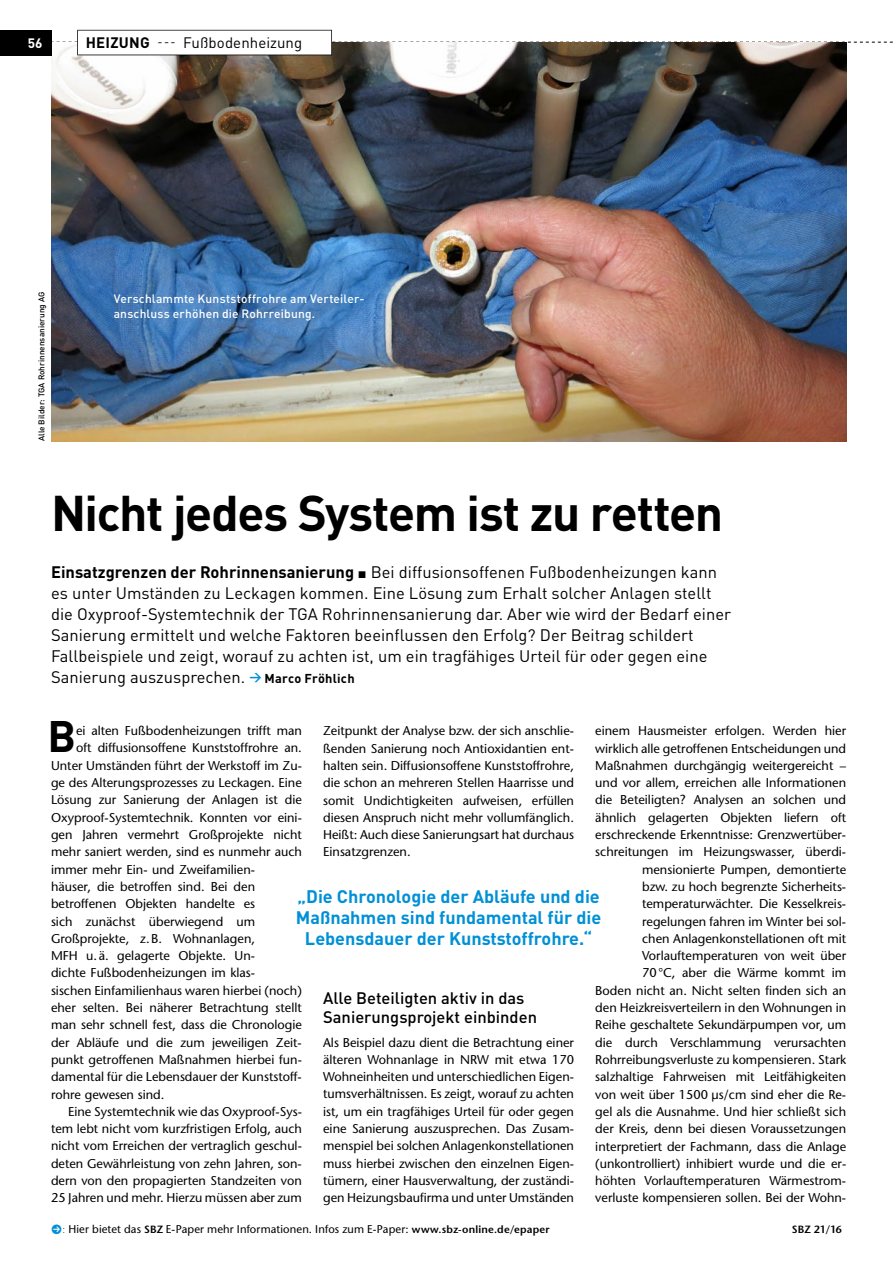
<style>
.page{position:relative;width:893px;height:1263px;background:#fff}
.page>*{position:absolute;margin:0;border:0;box-sizing:border-box;transform-origin:0 0}
.t1{font:700 49.5px "DIN Pro";letter-spacing:-.03em;color:#000}
.t2{font:700 43.5px "DIN Pro";color:#000}
.t3{font:700 18px/21px "DIN Pro";color:#0090d6;text-align:center}
.t4{font:16.5px/21px "DIN Pro";color:#000}
.t5{font:500 16.5px/19.5px "DIN Pro";color:#000}
.t6{font:15px "DIN Pro";letter-spacing:.005em;color:#000}
.t7{font:700 13.5px "DIN Pro";color:#fff}
.t8{font:500 12.75px/17.2px "Stone Sans Std";color:#000;text-align:justify}
.t9{font:500 12px/15.8px "DIN Pro";letter-spacing:.015em;color:#fff}
.t10{font:500 11.25px "Stone Sans Std";letter-spacing:.01em;color:#000}
.t11{font:600 10.5px "Stone Sans Std";color:#000}
.t12{font:500 8.25px "DIN Pro";color:#000}
.s1{font-weight:700}
.s2{font-size:12px}
.s3{font-weight:700;font-size:12px;color:#0090d6}
.s4{font-weight:700;font-size:12.75px}
.s5{font-family:"Myriad Pro";font-weight:300;font-stretch:semi-condensed}
.s6{font-weight:600;font-size:10.5px}
</style>
<div class="page">
<svg style="left:51px;top:42px;width:842px;height:1px"></svg>
<img style="left:51px;top:43px;width:795px;height:398px">
<svg style="left:77px;top:30px;width:255px;height:25px"></svg>
<div style="left:78px;top:31px;width:253px;height:24px;background:#fff"></div>
<div style="left:0;top:30px;width:51px;height:25px;background:#000"></div>
<p class="t7" style="left:28px;top:32px;width:16px">56</p>
<p class="t6" style="left:86px;top:33px;width:218px"><span class="s1">HEIZUNG</span> <span class="s2">---</span> Fußbodenheizung</p>
<p class="t12" style="left:36px;top:441px;width:151px;rotate:-90deg">Alle Bilder: TGA Rohrinnensanierung AG</p>
<p class="t9" style="left:114px;top:290px;width:252px">Verschlammte Kunststoffrohre am Verteiler&shy;anschluss erhöhen die Rohrreibung.</p>
<h1 class="t1" style="left:51px;top:472px;width:674px">Nicht jedes System ist zu retten</h1>
<p class="t4" style="left:51px;top:561px;width:682px"><span class="s1">Einsatzgrenzen der Rohrinnensanierung</span> ▪ Bei diffusionsoffenen Fußbodenheizungen kann es unter Umständen zu Leckagen kommen. Eine Lösung zum Erhalt solcher Anlagen stellt die Oxyproof-Systemtechnik der TGA Rohrinnensanierung dar. Aber wie wird der Bedarf einer Sanierung ermittelt und welche Faktoren beeinflussen den Erfolg? Der Beitrag schildert Fallbeispiele und zeigt, worauf zu achten ist, um ein tragfähiges Urteil für oder gegen eine Sanierung auszusprechen. <span class="s3">→</span> <span class="s4">Marco Fröhlich</span></p>
<h2 class="t2" style="left:47px;top:700px;width:30px">B</h2>
<p class="t8" style="left:76px;top:722px;width:227px">ei alten Fußbodenheizungen trifft man</p>
<p class="t8" style="left:595px;top:722px;width:252px;text-align:right">einem Hausmeister erfolgen. Werden hier wirklich alle getroffenen Entscheidungen und Maßnahmen durchgängig weitergereicht – und vor allem, erreichen alle Informationen die Beteiligten? Analysen an solchen und ähnlich gelagerten Objekten liefern oft erschreckende Erkenntnisse: Grenzwertüber&shy;schreitungen im Heizungswasser, überdi&shy;mensionierte Pumpen, demontierte<br>bzw. zu hoch begrenzte Sicherheits&shy;temperaturwächter. Die Kesselkreis&shy;regelungen fahren im Winter bei sol-<br>chen Anlagenkonstellationen oft mit Vorlauftemperaturen von weit über<br>70°C, aber die Wärme kommt im<br>Boden nicht an. Nicht selten finden sich an den Heizkreisverteilern in den Wohnungen in Reihe geschaltete Sekundärpumpen vor, um die durch Verschlammung verursachten Rohrreibungsverluste zu kompensieren. Stark salzhaltige Fahrweisen mit Leitfähigkeiten von weit über 1500 μs/cm sind eher die Re&shy;gel als die Ausnahme. Und hier schließt sich der Kreis, denn bei diesen Voraussetzungen interpretiert der Fachmann, dass die Anlage (unkontrolliert) inhibiert wurde und die er&shy;höhten Vorlauftemperaturen Wärmestrom&shy;verluste kompensieren sollen. Bei der Wohn-</p>
<p class="t8" style="left:323px;top:722px;width:252px">Zeitpunkt der Analyse bzw. der sich anschlie&shy;ßenden Sanierung noch Antioxidantien ent&shy;halten sein. Diffusionsoffene Kunststoffrohre, die schon an mehreren Stellen Haarrisse und somit Undichtigkeiten aufweisen, erfüllen diesen Anspruch nicht mehr vollumfänglich.<br>Heißt: Auch diese Sanierungsart hat durchaus Einsatzgrenzen.</p>
<p class="t8" style="left:76px;top:739px;width:227px">oft diffusionsoffene Kunststoffrohre an.</p>
<p class="t8" style="left:51px;top:757px;width:252px">Unter Umständen führt der Werkstoff im Zu-</p>
<p class="t8" style="left:51px;top:774px;width:252px">ge des Alterungsprozesses zu Leckagen. Eine</p>
<p class="t8" style="left:51px;top:791px;width:252px">Lösung zur Sanierung der Anlagen ist die</p>
<p class="t8" style="left:51px;top:809px;width:252px">Oxyproof-Systemtechnik. Konnten vor eini-</p>
<p class="t8" style="left:51px;top:826px;width:252px">gen Jahren vermehrt Großprojekte nicht</p>
<p class="t8" style="left:51px;top:843px;width:252px">mehr saniert werden, sind es nunmehr auch</p>
<p class="t8" style="left:51px;top:860px;width:206px">immer mehr Ein- und Zweifamilien-</p>
<p class="t8" style="left:51px;top:878px;width:206px">häuser, die betroffen sind. Bei den</p>
<p class="t8" style="left:51px;top:895px;width:206px">betroffenen Objekten handelte es</p>
<p class="t8" style="left:51px;top:912px;width:206px">sich zunächst überwiegend um</p>
<p class="t8" style="left:51px;top:930px;width:206px">Großprojekte, z.B. Wohnanlagen,</p>
<p class="t8" style="left:51px;top:947px;width:206px">MFH u. ä. gelagerte Objekte. Un-</p>
<p class="t8" style="left:51px;top:964px;width:206px">dichte Fußbodenheizungen im klas-</p>
<p class="t8" style="left:51px;top:982px;width:252px">sischen Einfamilienhaus waren hierbei (noch)</p>
<p class="t8" style="left:51px;top:999px;width:252px">eher selten. Bei näherer Betrachtung stellt</p>
<p class="t8" style="left:51px;top:1016px;width:252px">man sehr schnell fest, dass die Chronologie</p>
<p class="t8" style="left:51px;top:1033px;width:252px">der Abläufe und die zum jeweiligen Zeit-</p>
<p class="t8" style="left:51px;top:1051px;width:252px">punkt getroffenen Maßnahmen hierbei fun-</p>
<p class="t8" style="left:51px;top:1068px;width:252px">damental für die Lebensdauer der Kunststoff-</p>
<p class="t8" style="left:51px;top:1085px;width:115px">rohre gewesen sind.</p>
<p class="t8" style="left:68px;top:1103px;width:235px">Eine Systemtechnik wie das Oxyproof-Sys-</p>
<p class="t8" style="left:51px;top:1120px;width:252px">tem lebt nicht vom kurzfristigen Erfolg, auch</p>
<p class="t8" style="left:51px;top:1137px;width:252px">nicht vom Erreichen der vertraglich geschul-</p>
<p class="t8" style="left:51px;top:1155px;width:252px">deten Gewährleistung von zehn Jahren, son-</p>
<p class="t8" style="left:51px;top:1172px;width:252px">dern von den propagierten Standzeiten von</p>
<p class="t8" style="left:51px;top:1189px;width:252px">25 Jahren und mehr. Hierzu müssen aber zum</p>
<h3 class="t3" style="left:296px;top:884px;width:307px">„Die Chronologie der Abläufe und die<br>Maßnahmen sind fundamental für die<br>Lebensdauer der Kunststoffrohre.“</h3>
<p class="t5" style="left:323px;top:987px;width:215px">Alle Beteiligten aktiv in das<br>Sanierungsprojekt einbinden</p>
<p class="t8" style="left:323px;top:1033px;width:252px">Als Beispiel dazu dient die Betrachtung einer älteren Wohnanlage in NRW mit etwa 170<br>Wohneinheiten und unterschiedlichen Eigen&shy;tumsverhältnissen. Es zeigt, worauf zu achten ist, um ein tragfähiges Urteil für oder gegen eine Sanierung auszusprechen. Das Zusam&shy;menspiel bei solchen Anlagenkonstellationen muss hierbei zwischen den einzelnen Eigen&shy;tümern, einer Hausverwaltung, der zuständi&shy;gen Heizungsbaufirma und unter Umständen</p>
<p class="t10" style="left:63px;top:1222px;width:488px"><span class="s5">:</span> Hier bietet das <span class="s6">SBZ</span> E-Paper mehr Informationen. Infos zum E-Paper: <span class="s6">www.sbz-online.de/epaper</span></p>
<p class="t11" style="left:792px;top:1223px;width:52px">SBZ 21/16</p>
</div>
